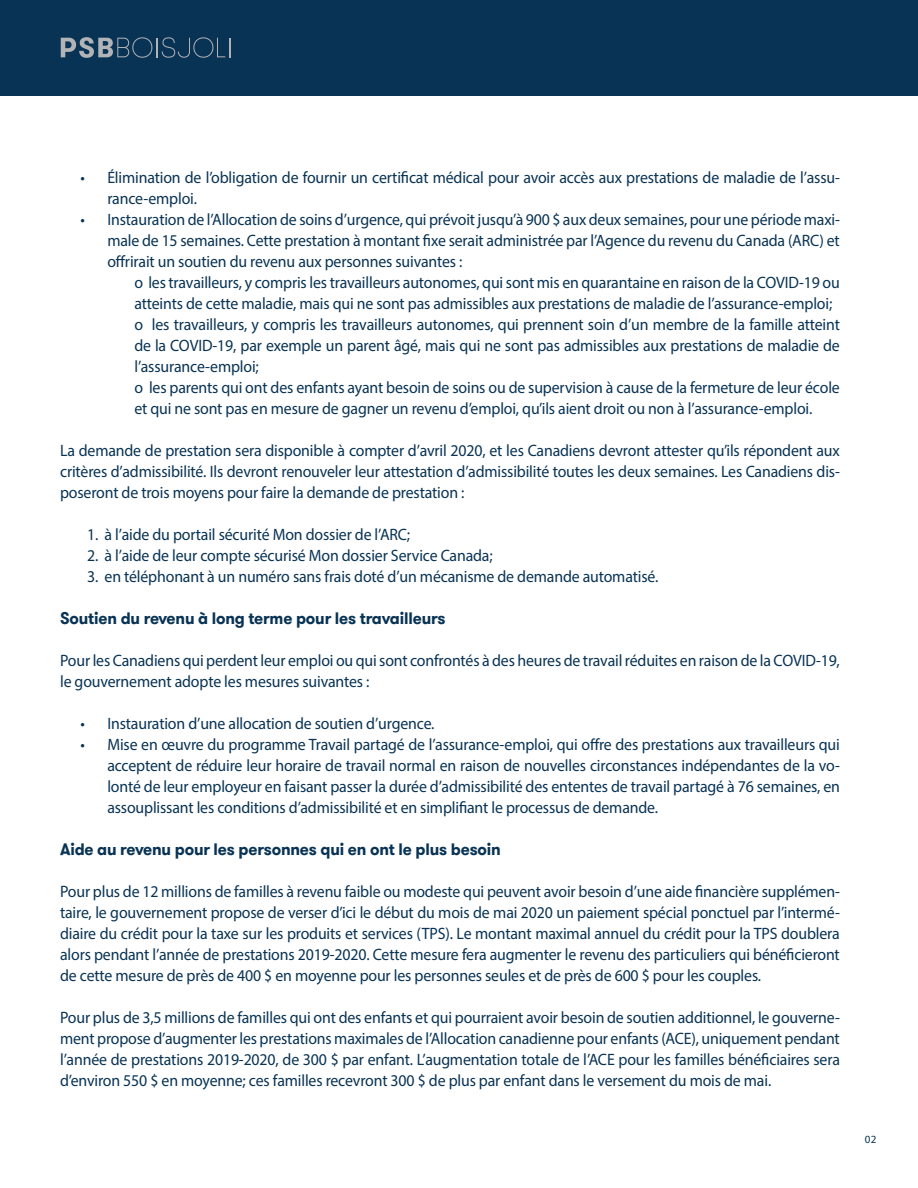
<style>
.page{position:relative;width:918px;height:1188px;background:#fff}
.page>*{position:absolute;margin:0;border:0;box-sizing:border-box;transform-origin:0 0}
.t1{font:16.5px/21px "Myriad Pro";letter-spacing:-.01em;color:#093354;text-align:justify;scale:.96 1}
.t2{font:700 16.5px "GT Walsheim";letter-spacing:-.01em;color:#093354;scale:.96 1}
.t3{font:11.1px "Myriad Pro";color:#093354}
</style>
<div class="page">
<div style="left:0;top:0;width:918px;height:95px;background:#093354"></div>
<svg style="left:61px;top:37px;width:169px;height:21px"></svg>
<p class="t1" style="left:107px;top:167px;width:765px;text-indent:-27px">• Élimination de l’obligation de fournir un certificat médical pour avoir accès aux prestations de maladie de l’assu&shy;rance-emploi.</p>
<p class="t1" style="left:107px;top:209px;width:765px;text-indent:-27px">• Instauration de l’Allocation de soins d’urgence, qui prévoit jusqu’à 900 $ aux deux semaines, pour une période maxi&shy;male de 15 semaines. Cette prestation à montant fixe serait administrée par l’Agence du revenu du Canada (ARC) et offrirait un soutien du revenu aux personnes suivantes :</p>
<p class="t1" style="left:134px;top:272px;width:736px">o les travailleurs, y compris les travailleurs autonomes, qui sont mis en quarantaine en raison de la COVID-19 ou atteints de cette maladie, mais qui ne sont pas admissibles aux prestations de maladie de l’assurance-emploi;</p>
<p class="t1" style="left:134px;top:314px;width:737px">o les travailleurs, y compris les travailleurs autonomes, qui prennent soin d’un membre de la famille atteint de la COVID-19, par exemple un parent âgé, mais qui ne sont pas admissibles aux prestations de maladie de l’assurance-emploi;</p>
<p class="t1" style="left:134px;top:377px;width:736px">o les parents qui ont des enfants ayant besoin de soins ou de supervision à cause de la fermeture de leur école et qui ne sont pas en mesure de gagner un revenu d’emploi, qu’ils aient droit ou non à l’assurance-emploi.</p>
<p class="t1" style="left:60px;top:440px;width:814px">La demande de prestation sera disponible à compter d’avril 2020, et les Canadiens devront attester qu’ils répondent aux critères d’admissibilité. Ils devront renouveler leur attestation d’admissibilité toutes les deux semaines. Les Canadiens dis&shy;poseront de trois moyens pour faire la demande de prestation :</p>
<p class="t1" style="left:87px;top:524px;width:338px">1. à l’aide du portail sécurité Mon dossier de l’ARC;</p>
<p class="t1" style="left:87px;top:545px;width:424px">2. à l’aide de leur compte sécurisé Mon dossier Service Canada;</p>
<p class="t1" style="left:87px;top:566px;width:597px">3. en téléphonant à un numéro sans frais doté d’un mécanisme de demande automatisé.</p>
<p class="t2" style="left:60px;top:607px;width:403px">Soutien du revenu à long terme pour les travailleurs</p>
<p class="t1" style="left:60px;top:650px;width:814px">Pour les Canadiens qui perdent leur emploi ou qui sont confrontés à des heures de travail réduites en raison de la COVID-19, le gouvernement adopte les mesures suivantes :</p>
<p class="t1" style="left:80px;top:713px;width:370px">• Instauration d’une allocation de soutien d’urgence.</p>
<p class="t1" style="left:107px;top:734px;width:765px;text-indent:-27px">• Mise en œuvre du programme Travail partagé de l’assurance-emploi, qui offre des prestations aux travailleurs qui acceptent de réduire leur horaire de travail normal en raison de nouvelles circonstances indépendantes de la vo&shy;lonté de leur employeur en faisant passer la durée d’admissibilité des ententes de travail partagé à 76 semaines, en assouplissant les conditions d’admissibilité et en simplifiant le processus de demande.</p>
<p class="t2" style="left:60px;top:838px;width:461px">Aide au revenu pour les personnes qui en ont le plus besoin</p>
<p class="t1" style="left:60px;top:881px;width:814px">Pour plus de 12 millions de familles à revenu faible ou modeste qui peuvent avoir besoin d’une aide financière supplémen&shy;taire, le gouvernement propose de verser d’ici le début du mois de mai 2020 un paiement spécial ponctuel par l’intermé&shy;diaire du crédit pour la taxe sur les produits et services (TPS). Le montant maximal annuel du crédit pour la TPS doublera alors pendant l’année de prestations 2019-2020. Cette mesure fera augmenter le revenu des particuliers qui bénéficieront de cette mesure de près de 400 $ en moyenne pour les personnes seules et de près de 600 $ pour les couples.</p>
<p class="t1" style="left:60px;top:1007px;width:814px">Pour plus de 3,5 millions de familles qui ont des enfants et qui pourraient avoir besoin de soutien additionnel, le gouverne&shy;ment propose d’augmenter les prestations maximales de l’Allocation canadienne pour enfants (ACE), uniquement pendant l’année de prestations 2019-2020, de 300 $ par enfant. L’augmentation totale de l’ACE pour les familles bénéficiaires sera d’environ 550 $ en moyenne; ces familles recevront 300 $ de plus par enfant dans le versement du mois de mai.</p>
<p class="t3" style="left:865px;top:1132px;width:13px">02</p>
</div>
